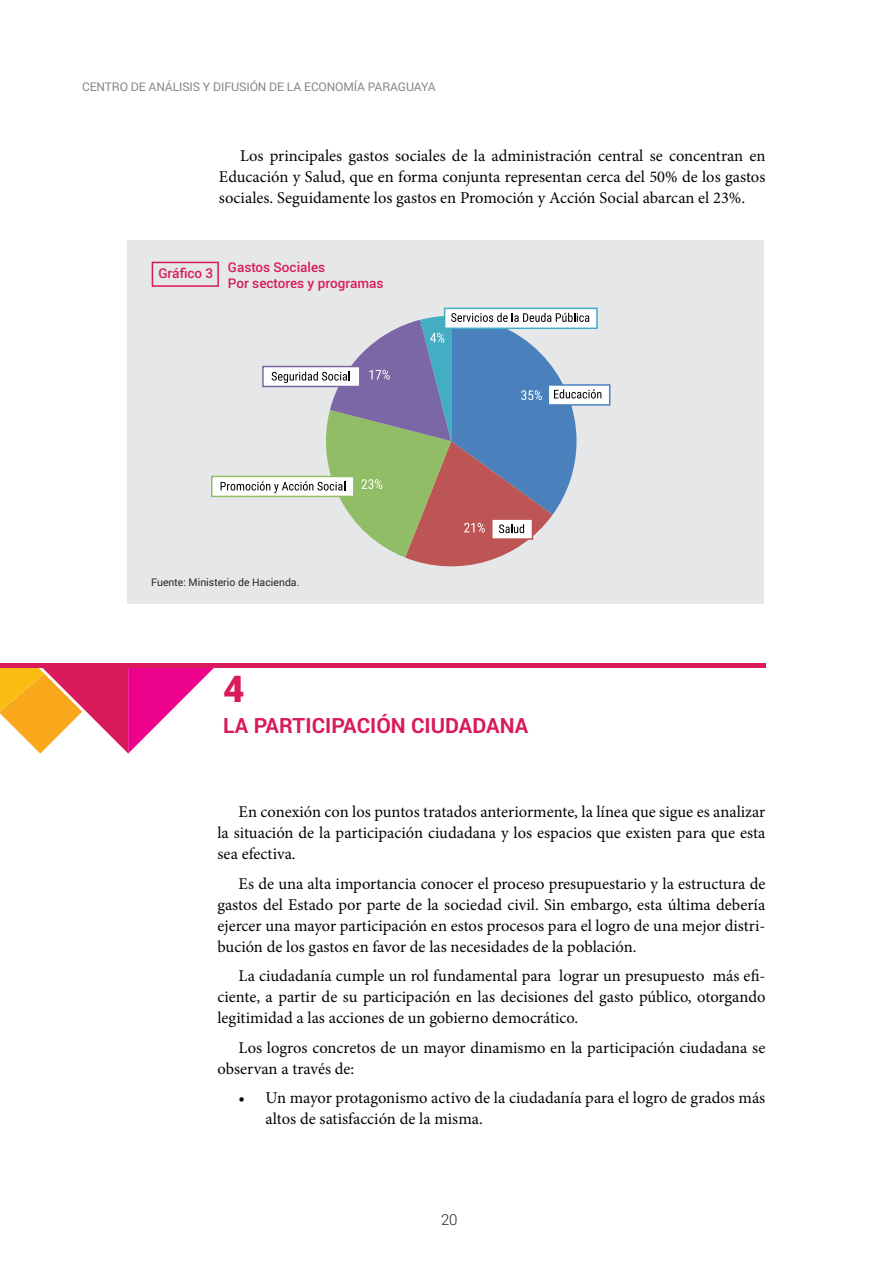
<style>
.page{position:relative;width:893px;height:1263px;background:#fff}
.page>*{position:absolute;margin:0;border:0;box-sizing:border-box;transform-origin:0 0}
.t1{font:900 36.9px "Roboto";color:#d91a5b}
.t2{font:700 21px "Roboto";color:#d91a5b}
.t3{font:16.5px/21px "Minion Pro";color:#040503;text-align:justify}
.t4{font:300 15px "Roboto";color:#231f20}
.t5{font:500 13.5px/16.2px "Roboto";color:#d91a5b}
.t6{font:12px "Roboto";letter-spacing:-.01em;color:#808285}
.t7{font:10.5px "Roboto";color:#231f20}
</style>
<div class="page">
<div style="left:128px;top:240px;width:636px;height:364px;background:#e6e7e9"></div>
<div style="left:152px;top:262px;width:67px;height:25px;border:2px solid #d91a5b"></div>
<div style="left:548px;top:384px;width:62px;height:22px;background:#fff;border:2px solid #4a81bd"></div>
<div style="left:211px;top:476px;width:144px;height:21px;background:#fff;border:2px solid #91bd66"></div>
<div style="left:444px;top:308px;width:154px;height:21px;background:#fff;border:2px solid #43adc4"></div>
<svg style="left:221px;top:313px;width:380px;height:254px"></svg>
<svg style="left:0;top:668px;width:214px;height:85px"></svg>
<div style="left:0;top:663px;width:765px;height:5px;background:#d91a5b"></div>
<p class="t6" style="left:82px;top:78px;width:355px">CENTRO DE ANÁLISIS Y DIFUSIÓN DE LA ECONOMÍA PARAGUAYA</p>
<p class="t3" style="left:219px;top:145px;width:548px;text-indent:21px">Los principales gastos sociales de la administración central se concentran en Educación y Salud, que en forma conjunta representan cerca del 50% de los gastos sociales. Seguidamente los gastos en Promoción y Acción Social abarcan el 23%.</p>
<p class="t5" style="left:228px;top:258px;width:157px;text-indent:-69px">Gráfico 3 Gastos Sociales<br>Por sectores y programas</p>
<p class="t7" style="left:151px;top:575px;width:150px">Fuente: Ministerio de Hacienda.</p>
<h1 class="t1" style="left:223px;top:663px;width:23px">4</h1>
<p class="t2" style="left:223px;top:711px;width:307px">LA PARTICIPACIÓN CIUDADANA</p>
<p class="t3" style="left:217px;top:801px;width:549px;text-indent:21px">En conexión con los puntos tratados anteriormente, la línea que sigue es analizar la situación de la participación ciudadana y los espacios que existen para que esta sea efectiva.</p>
<p class="t3" style="left:217px;top:873px;width:549px;text-indent:21px">Es de una alta importancia conocer el proceso presupuestario y la estructura de gastos del Estado por parte de la sociedad civil. Sin embargo, esta última debería ejercer una mayor participación en estos procesos para el logro de una mejor distri&shy;bución de los gastos en favor de las necesidades de la población.</p>
<p class="t3" style="left:217px;top:965px;width:550px;text-indent:21px">La ciudadanía cumple un rol fundamental para lograr un presupuesto más efi&shy;ciente, a partir de su participación en las decisiones del gasto público, otorgando legitimidad a las acciones de un gobierno democrático.</p>
<p class="t3" style="left:217px;top:1037px;width:549px;text-indent:21px">Los logros concretos de un mayor dinamismo en la participación ciudadana se observan a través de:</p>
<p class="t3" style="left:266px;top:1087px;width:501px;text-indent:-27px">• Un mayor protagonismo activo de la ciudadanía para el logro de grados más altos de satisfacción de la misma.</p>
<p class="t4" style="left:441px;top:1209px;width:18px">20</p>
</div>
